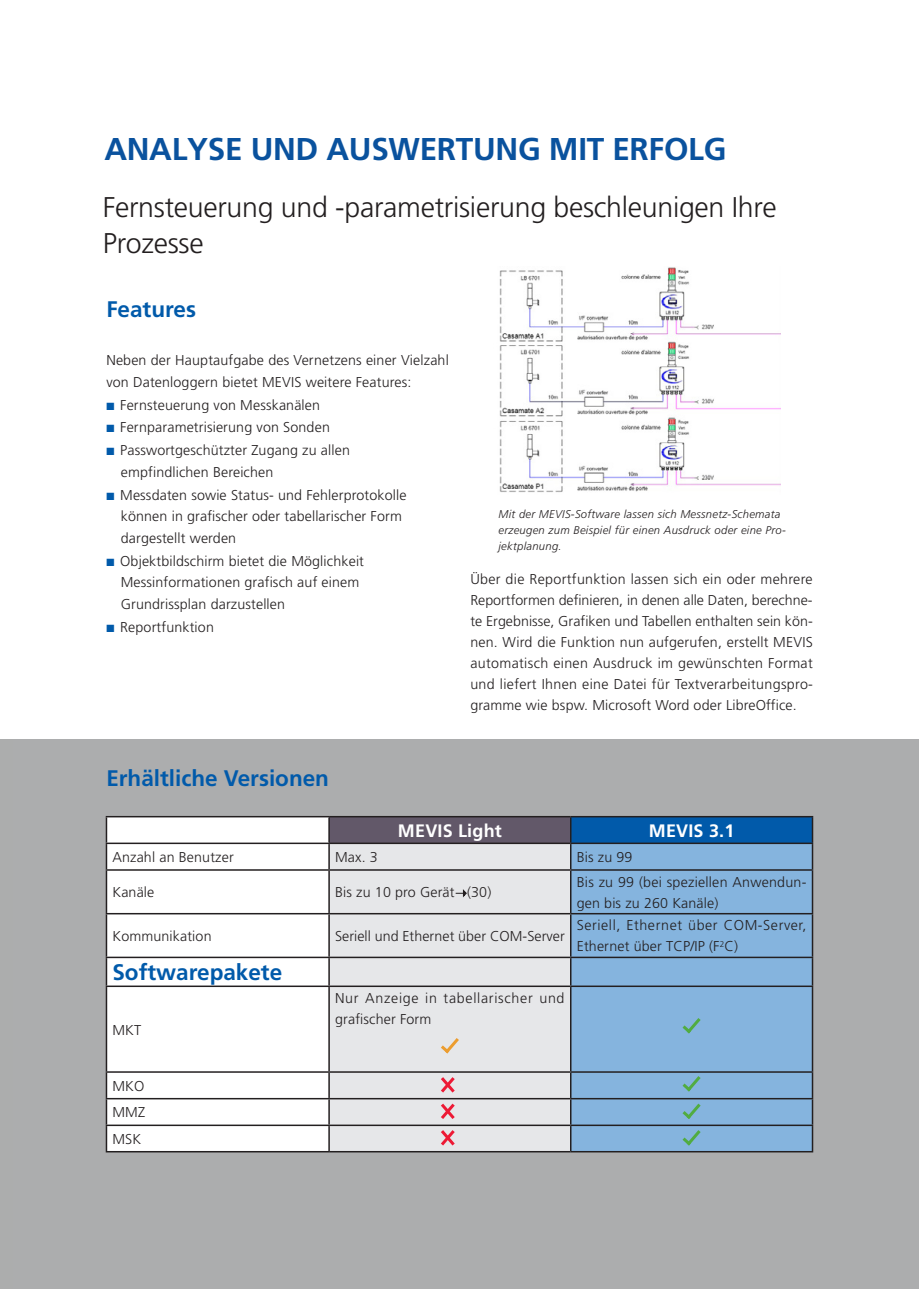
<style>
.page{position:relative;width:919px;height:1289px;background:#fff}
.page>*{position:absolute;margin:0;border:0;box-sizing:border-box;transform-origin:0 0}
.t1{font:700 31.5px "Frutiger LT Std";letter-spacing:-.01em;color:#0a529e}
.t2{font:300 28.5px/36px "Frutiger LT Std";letter-spacing:-.01em;color:#231f20}
.t3{font:700 22.5px "Frutiger LT Std";color:#015aaa}
.t4{font:700 18px "Frutiger LT Std";letter-spacing:.01em;color:#fff}
.t5{font:300 14.25px/21px "Frutiger LT Std";letter-spacing:.01em;color:#231f20}
.t6{font:300 14.25px/21px "Frutiger LT Std";letter-spacing:.04em;color:#231f20}
.t7{font:300 14.25px/21px "Frutiger LT Std";letter-spacing:.05em;color:#231f20}
.t8{font:italic 300 11.25px/15.8px "Frutiger LT Std";letter-spacing:.025em;color:#231f20}
.s1{color:#015aaa}
</style>
<div class="page">
<div style="left:13px;top:739px;width:905px;height:549px;background:#acadae"></div>
<div style="left:0;top:739px;width:13px;height:549px;background:#acadad"></div>
<svg style="left:107px;top:817px;width:221px;height:333px;fill:#fff"></svg>
<div style="left:329px;top:816px;width:241px;height:27px;background:#625869"></div>
<div style="left:570px;top:816px;width:242px;height:27px;background:#015aaa"></div>
<div style="left:330px;top:844px;width:240px;height:306px;background:#e6e7e9"></div>
<div style="left:571px;top:844px;width:240px;height:306px;background:#85b4de"></div>
<hr style="left:106px;top:816px;width:223px;height:1px;background:#231f20">
<hr style="left:329px;top:816px;width:241px;height:1px;background:#231f20">
<hr style="left:328px;top:817px;width:2px;height:25px;background:#231f20">
<hr style="left:570px;top:816px;width:243px;height:1px;background:#231f20">
<hr style="left:811px;top:817px;width:2px;height:25px;background:#231f20">
<hr style="left:106px;top:842px;width:223px;height:2px;background:#231f20">
<svg style="left:106px;top:817px;width:1px;height:52px"></svg>
<hr style="left:329px;top:842px;width:241px;height:2px;background:#231f20">
<hr style="left:328px;top:844px;width:2px;height:25px;background:#231f20">
<hr style="left:570px;top:842px;width:243px;height:2px;background:#231f20">
<svg style="left:570px;top:817px;width:1px;height:52px"></svg>
<hr style="left:811px;top:844px;width:2px;height:25px;background:#231f20">
<hr style="left:106px;top:869px;width:223px;height:1px;background:#231f20">
<hr style="left:106px;top:870px;width:1px;height:42px;background:#231f20">
<hr style="left:329px;top:869px;width:241px;height:1px;background:#231f20">
<hr style="left:328px;top:870px;width:2px;height:42px;background:#231f20">
<hr style="left:570px;top:869px;width:243px;height:1px;background:#231f20">
<hr style="left:570px;top:870px;width:1px;height:42px;background:#231f20">
<hr style="left:811px;top:870px;width:2px;height:42px;background:#231f20">
<hr style="left:106px;top:912px;width:223px;height:2px;background:#231f20">
<hr style="left:106px;top:914px;width:1px;height:42px;background:#231f20">
<hr style="left:329px;top:912px;width:241px;height:2px;background:#231f20">
<hr style="left:328px;top:914px;width:2px;height:42px;background:#231f20">
<hr style="left:570px;top:912px;width:243px;height:2px;background:#231f20">
<hr style="left:570px;top:914px;width:1px;height:42px;background:#231f20">
<hr style="left:811px;top:914px;width:2px;height:42px;background:#231f20">
<hr style="left:106px;top:956px;width:223px;height:2px;background:#231f20">
<svg style="left:106px;top:958px;width:1px;height:27px"></svg>
<hr style="left:329px;top:956px;width:241px;height:2px;background:#231f20">
<hr style="left:328px;top:958px;width:2px;height:27px;background:#231f20">
<hr style="left:570px;top:956px;width:243px;height:2px;background:#231f20">
<svg style="left:570px;top:958px;width:1px;height:27px"></svg>
<hr style="left:811px;top:958px;width:2px;height:27px;background:#231f20">
<hr style="left:106px;top:985px;width:223px;height:2px;background:#231f20">
<hr style="left:106px;top:987px;width:1px;height:84px;background:#231f20">
<hr style="left:329px;top:985px;width:241px;height:2px;background:#231f20">
<hr style="left:328px;top:987px;width:2px;height:84px;background:#231f20">
<hr style="left:570px;top:985px;width:243px;height:2px;background:#231f20">
<hr style="left:570px;top:987px;width:1px;height:84px;background:#231f20">
<hr style="left:811px;top:987px;width:2px;height:84px;background:#231f20">
<hr style="left:106px;top:1071px;width:223px;height:1px;background:#231f20">
<hr style="left:329px;top:1071px;width:241px;height:1px;background:#231f20">
<hr style="left:328px;top:1072px;width:2px;height:25px;background:#231f20">
<hr style="left:570px;top:1071px;width:243px;height:1px;background:#231f20">
<hr style="left:811px;top:1072px;width:2px;height:25px;background:#231f20">
<hr style="left:106px;top:1097px;width:223px;height:2px;background:#231f20">
<hr style="left:329px;top:1097px;width:241px;height:2px;background:#231f20">
<hr style="left:328px;top:1099px;width:2px;height:25px;background:#231f20">
<hr style="left:570px;top:1097px;width:243px;height:2px;background:#231f20">
<hr style="left:811px;top:1099px;width:2px;height:25px;background:#231f20">
<hr style="left:106px;top:1124px;width:223px;height:2px;background:#231f20">
<svg style="left:106px;top:1072px;width:1px;height:78px"></svg>
<hr style="left:329px;top:1124px;width:241px;height:2px;background:#231f20">
<hr style="left:328px;top:1126px;width:2px;height:24px;background:#231f20">
<hr style="left:570px;top:1124px;width:243px;height:2px;background:#231f20">
<svg style="left:570px;top:1072px;width:1px;height:78px"></svg>
<hr style="left:811px;top:1126px;width:2px;height:24px;background:#231f20">
<hr style="left:106px;top:1150px;width:223px;height:2px;background:#231f20">
<hr style="left:329px;top:1150px;width:241px;height:2px;background:#231f20">
<hr style="left:570px;top:1150px;width:243px;height:2px;background:#231f20">
<svg style="left:679px;top:1072px;width:24px;height:22px"></svg>
<svg style="left:437px;top:1073px;width:21px;height:75px"></svg>
<svg style="left:679px;top:1100px;width:24px;height:48px"></svg>
<svg style="left:679px;top:1014px;width:24px;height:22px"></svg>
<svg style="left:455px;top:887px;width:13px;height:12px"></svg>
<svg style="left:437px;top:1034px;width:25px;height:22px"></svg>
<img style="left:499px;top:267px;width:281px;height:225px">
<h1 class="t1" style="left:104px;top:130px;width:623px">ANALYSE UND AUSWERTUNG MIT ERFOLG</h1>
<h2 class="t2" style="left:103px;top:190px;width:675px">Fernsteuerung und -parametrisierung beschleunigen Ihre<br>Prozesse</h2>
<h3 class="t3" style="left:106px;top:295px;width:91px">Features</h3>
<p class="t5" style="left:106px;top:348px;width:344px;line-height:22.5px">Neben der Hauptaufgabe des Vernetzens einer Vielzahl von Datenloggern bietet MEVIS weitere Features:</p>
<p class="t5" style="left:106px;top:394px;width:215px"><span class="s1">■</span> Fernsteuerung von Messkanälen</p>
<p class="t5" style="left:106px;top:417px;width:225px"><span class="s1">■</span> Fernparametrisierung von Sonden</p>
<p class="t5" style="left:121px;top:438px;width:231px;line-height:22.5px;text-indent:-14px"><span class="s1">■</span> Passwortgeschützter Zugang zu allen empfindlichen Bereichen</p>
<p class="t5" style="left:121px;top:484px;width:287px;text-indent:-14px"><span class="s1">■</span> Messdaten sowie Status- und Fehlerprotokolle können in grafischer oder tabellarischer Form</p>
<p class="t5" style="left:121px;top:528px;width:117px">dargestellt werden</p>
<p class="t5" style="left:121px;top:550px;width:245px;text-indent:-14px"><span class="s1">■</span> Objektbildschirm bietet die Möglichkeit<br>Messinformationen grafisch auf einem</p>
<p class="t5" style="left:121px;top:594px;width:166px">Grundrissplan darzustellen</p>
<p class="t5" style="left:106px;top:616px;width:109px"><span class="s1">■</span> Reportfunktion</p>
<h3 class="t3" style="left:106px;top:764px;width:224px">Erhältliche Versionen</h3>
<p class="t8" style="left:498px;top:506px;width:289px">Mit der MEVIS-Software lassen sich Messnetz-Schemata erzeugen zum Beispiel für einen Ausdruck oder eine Pro&shy;jektplanung.</p>
<p class="t5" style="left:470px;top:568px;width:344px;text-align:justify">Über die Reportfunktion lassen sich ein oder mehrere Reportformen definieren, in denen alle Daten, berechne&shy;te Ergebnisse, Grafiken und Tabellen enthalten sein kön&shy;nen. Wird die Funktion nun aufgerufen, erstellt MEVIS automatisch einen Ausdruck im gewünschten Format und liefert Ihnen eine Datei für Textverarbeitungspro&shy;gramme wie bspw. Microsoft Word oder LibreOffice.</p>
<p class="t4" style="left:398px;top:820px;width:105px">MEVIS Light</p>
<p class="t4" style="left:648px;top:820px;width:87px">MEVIS 3.1</p>
<p class="t5" style="left:112px;top:846px;width:123px">Anzahl an Benutzer</p>
<p class="t5" style="left:335px;top:846px;width:44px">Max. 3</p>
<p class="t5" style="left:576px;top:846px;width:57px">Bis zu 99</p>
<p class="t5" style="left:112px;top:882px;width:43px">Kanäle</p>
<p class="t5" style="left:335px;top:882px;width:158px">Bis zu 10 pro Gerät (30)</p>
<p class="t5" style="left:576px;top:871px;width:231px">Bis zu 99 (bei speziellen Anwendun&shy;gen bis zu 260 Kanäle)</p>
<p class="t5" style="left:112px;top:925px;width:101px">Kommunikation</p>
<p class="t5" style="left:335px;top:925px;width:231px">Seriell und Ethernet über COM-Server</p>
<p class="t6" style="left:576px;top:915px;width:231px">Seriell, Ethernet über COM-Server,<br>Ethernet über TCP/IP (F<sup>2</sup>C)</p>
<h3 class="t3" style="left:112px;top:959px;width:171px">Softwarepakete</h3>
<p class="t5" style="left:112px;top:1019px;width:30px">MKT</p>
<p class="t7" style="left:335px;top:987px;width:231px">Nur Anzeige in tabellarischer und grafischer Form</p>
<p class="t5" style="left:112px;top:1072px;width:34px;line-height:26.5px;text-align:justify">MKO MMZ MSK</p>
</div>
